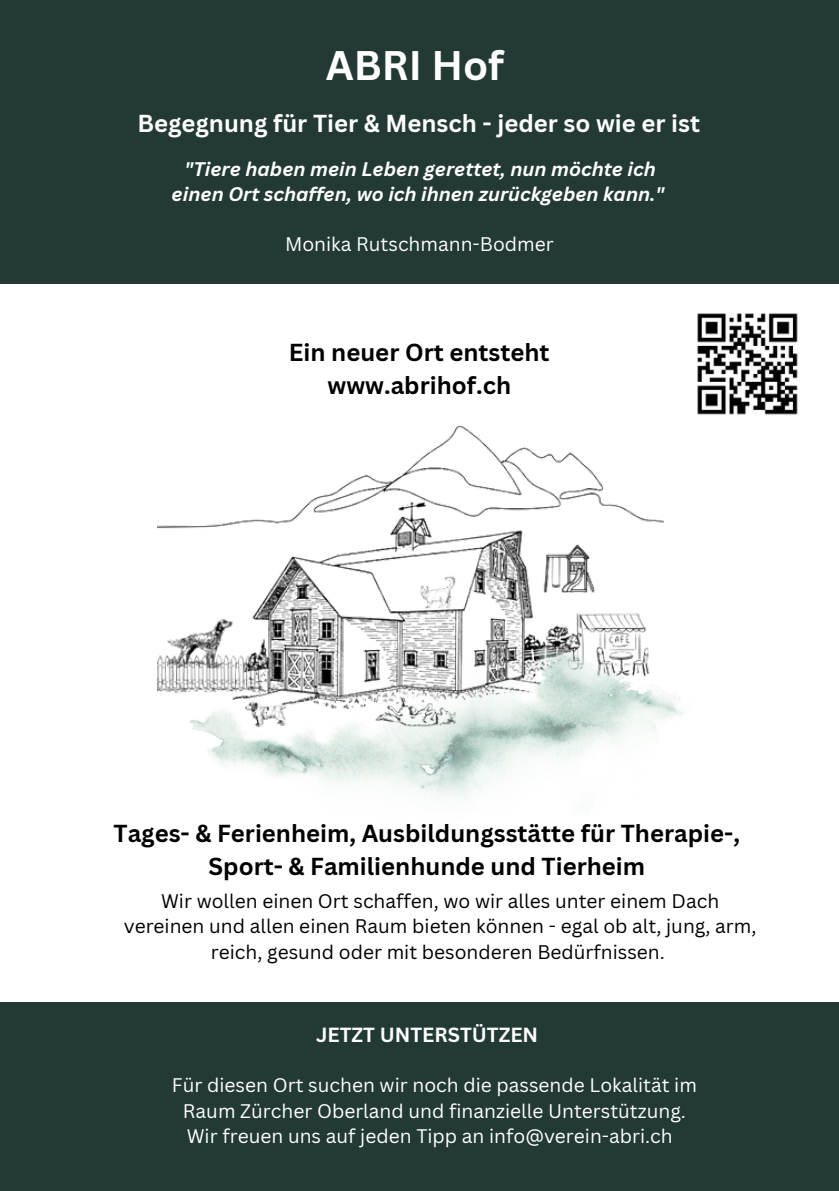
<style>
.page{position:relative;width:839px;height:1191px;background:#fff}
.page>*{position:absolute;margin:0;border:0;box-sizing:border-box;transform-origin:0 0}
.t1{font:700 40.2px "Canva Sans";color:#fefefe}
.t2{font:700 24px/33px "Canva Sans";color:#000;text-align:center}
.t3{font:700 24px "Canva Sans";color:#fefefe}
.t4{font:700 20px "Canva Sans";color:#fff}
.t5{font:19.2px/25.4px "Canva Sans";color:#000;text-align:center}
.t6{font:19.2px/25.4px "Canva Sans";color:#fff;text-align:center}
.t7{font:italic 700 19.2px/25.4px "Canva Sans";color:#fefefe;text-align:center}
.t8{font:19.2px "Canva Sans";color:#fefefe}
</style>
<div class="page">
<img style="left:158px;top:425px;width:505px;height:269px">
<img style="left:186px;top:641px;width:497px;height:159px">
<div style="left:0;top:0;width:838px;height:284px;background:#223934"></div>
<div style="left:0;top:1002px;width:838px;height:189px;background:#223934"></div>
<img style="left:697px;top:313px;width:101px;height:102px">
<p class="t1" style="left:326px;top:37px;width:180px">ABRI Hof</p>
<p class="t3" style="left:137px;top:107px;width:564px">Begegnung für Tier &amp; Mensch - jeder so wie er ist</p>
<p class="t7" style="left:172px;top:156px;width:494px">"Tiere haben mein Leben gerettet, nun möchte ich einen Ort schaffen, wo ich ihnen zurückgeben kann."</p>
<p class="t8" style="left:285px;top:231px;width:270px">Monika Rutschmann-Bodmer</p>
<p class="t2" style="left:289px;top:335px;width:262px">Ein neuer Ort entsteht</p>
<p class="t2" style="left:327px;top:368px;width:185px">www.abrihof.ch</p>
<p class="t2" style="left:114px;top:817px;width:628px">Tages- &amp; Ferienheim, Ausbildungsstätte für Therapie-,<br>Sport- &amp; Familienhunde und Tierheim</p>
<p class="t5" style="left:124px;top:888px;width:634px">Wir wollen einen Ort schaffen, wo wir alles unter einem Dach vereinen und allen einen Raum bieten können - egal ob alt, jung, arm, reich, gesund oder mit besonderen Bedürfnissen.</p>
<p class="t4" style="left:316px;top:1021px;width:224px">JETZT UNTERSTÜTZEN</p>
<p class="t6" style="left:172px;top:1072px;width:526px">Für diesen Ort suchen wir noch die passende Lokalität im<br>Raum Zürcher Oberland und finanzielle Unterstützung.<br>Wir freuen uns auf jeden Tipp an info@verein-abri.ch</p>
</div>
